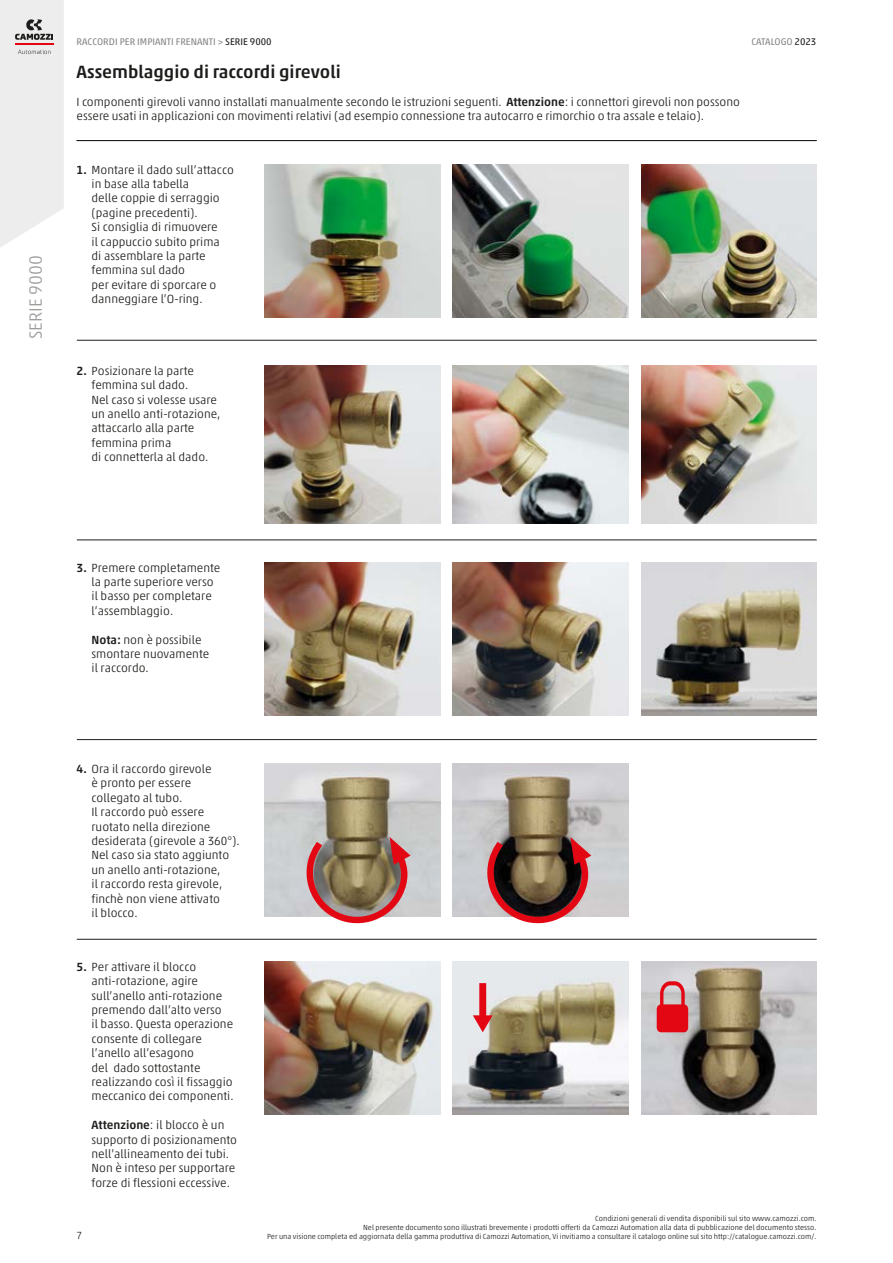
<style>
.page{position:relative;width:893px;height:1263px;background:#fff}
.page>*{position:absolute;margin:0;border:0;box-sizing:border-box;transform-origin:0 0}
.t1{font:500 18px "Akko W1 G";color:#1d1d1b}
.t2{font:300 18px "Akko W1 G";color:#9d9d9c}
.t3{font:300 12px/14.4px "Akko W1 G";color:#1d1d1b}
.t4{font:300 10.5px "Akko W1 G";color:#1d1d1b}
.t5{font:9.75px "Akko W1 G";color:#878787}
.t6{font:300 7.5px/9px "Akko W1 G";color:#1d1d1b;text-align:right}
.s1{color:#1d1d1b}
.s2{font-weight:500}
</style>
<div class="page">
<svg style="left:0;top:0;width:64px;height:248px;background:#eae9e9"></svg>
<img style="left:453px;top:562px;width:175px;height:153px">
<img style="left:641px;top:562px;width:175px;height:153px">
<img style="left:265px;top:562px;width:175px;height:153px">
<img style="left:265px;top:164px;width:175px;height:153px">
<img style="left:453px;top:164px;width:175px;height:153px">
<img style="left:641px;top:165px;width:175px;height:153px">
<img style="left:641px;top:365px;width:175px;height:158px">
<img style="left:453px;top:365px;width:175px;height:158px">
<img style="left:265px;top:365px;width:175px;height:158px">
<img style="left:265px;top:961px;width:175px;height:153px">
<img style="left:641px;top:961px;width:175px;height:153px">
<img style="left:453px;top:961px;width:175px;height:153px">
<svg style="left:473px;top:983px;width:20px;height:49px"></svg>
<img style="left:453px;top:764px;width:175px;height:153px">
<img style="left:265px;top:764px;width:175px;height:153px">
<svg style="left:305px;top:837px;width:106px;height:87px;background:#a57b6c"></svg>
<svg style="left:486px;top:837px;width:105px;height:87px;background:#82574e"></svg>
<svg style="left:657px;top:981px;width:31px;height:51px;background:#db4952"></svg>
<hr style="left:77px;top:140px;width:740px;height:1px;background:#1d1d1b">
<hr style="left:77px;top:340px;width:740px;height:1px;background:#1d1d1b">
<hr style="left:77px;top:540px;width:740px;height:1px;background:#1d1d1b">
<hr style="left:77px;top:739px;width:740px;height:1px;background:#1d1d1b">
<hr style="left:77px;top:939px;width:740px;height:1px;background:#1d1d1b">
<h1 class="t2" style="left:23px;top:339px;width:85px;rotate:-90deg">SERIE 9000</h1>
<p class="t5" style="left:77px;top:34px;width:197px">RACCORDI PER IMPIANTI FRENANTI &gt; <span class="s1">SERIE 9000</span></p>
<h1 class="t1" style="left:77px;top:59px;width:266px">Assemblaggio di raccordi girevoli</h1>
<p class="t3" style="left:77px;top:94px;width:665px">I componenti girevoli vanno installati manualmente secondo le istruzioni seguenti. <span class="s2">Attenzione</span>: i connettori girevoli non possono essere usati in applicazioni con movimenti relativi (ad esempio connessione tra autocarro e rimorchio o tra assale e telaio).</p>
<p class="t5" style="left:751px;top:34px;width:67px">CATALOGO <span class="s1">2023</span></p>
<p class="t3" style="left:92px;top:161px;width:144px;text-indent:-15px"><span class="s2">1.</span> Montare il dado sull’attacco in base alla tabella<br>delle coppie di serraggio (pagine precedenti).<br>Si consiglia di rimuovere<br>il cappuccio subito prima<br>di assemblare la parte femmina sul dado<br>per evitare di sporcare o danneggiare l’O-ring.</p>
<p class="t3" style="left:92px;top:363px;width:130px;text-indent:-15px"><span class="s2">2.</span> Posizionare la parte femmina sul dado.<br>Nel caso si volesse usare un anello anti-rotazione, attaccarlo alla parte femmina prima<br>di connetterla al dado.</p>
<p class="t3" style="left:92px;top:559px;width:130px;text-indent:-15px"><span class="s2">3.</span> Premere completamente la parte superiore verso il basso per completare l’assemblaggio.</p>
<p class="t3" style="left:92px;top:631px;width:119px"><span class="s2">Nota:</span> non è possibile smontare nuovamente il raccordo.</p>
<p class="t3" style="left:92px;top:761px;width:150px;text-indent:-15px"><span class="s2">4.</span> Ora il raccordo girevole<br>è pronto per essere collegato al tubo.<br>Il raccordo può essere ruotato nella direzione desiderata (girevole a 360°).<br>Nel caso sia stato aggiunto un anello anti-rotazione,<br>il raccordo resta girevole, finchè non viene attivato<br>il blocco.</p>
<p class="t3" style="left:92px;top:959px;width:144px;text-indent:-15px"><span class="s2">5.</span> Per attivare il blocco anti-rotazione, agire sull’anello anti-rotazione premendo dall’alto verso<br>il basso. Questa operazione consente di collegare l’anello all’esagono<br>del dado sottostante realizzando così il fissaggio meccanico dei componenti.</p>
<p class="t3" style="left:92px;top:1117px;width:147px"><span class="s2">Attenzione</span>: il blocco è un supporto di posizionamento nell’allineamento dei tubi.<br>Non è inteso per supportare forze di flessioni eccessive.</p>
<p class="t4" style="left:77px;top:1228px;width:7px">7</p>
<p class="t6" style="left:267px;top:1214px;width:551px">Condizioni generali di vendita disponibili sul sito www.camozzi.com.<br>Nel presente documento sono illustrati brevemente i prodotti offerti da Camozzi Automation alla data di pubblicazione del documento stesso.<br>Per una visione completa ed aggiornata della gamma produttiva di Camozzi Automation, Vi invitiamo a consultare il catalogo online sul sito http://catalogue.camozzi.com/.</p>
</div>
